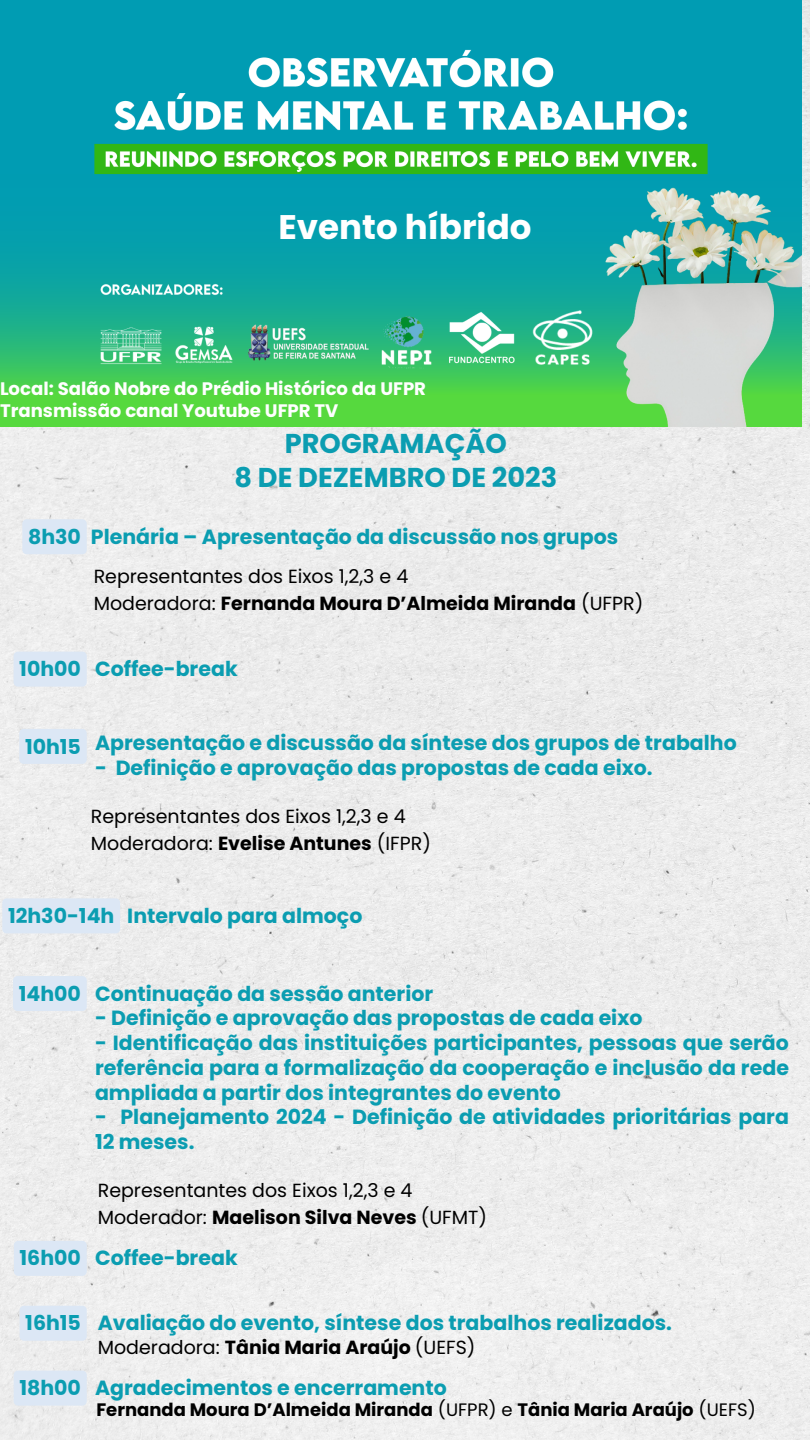
<style>
.page{position:relative;width:810px;height:1440px;background:#ededed}
.page>*{position:absolute;margin:0;border:0;box-sizing:border-box;transform-origin:0 0}
.t1{font:700 34.1px "Poppins";color:#fff}
.t2{font:700 27.2px "Poppins";color:#0b9db1}
.t3{font:700 20.5px/24.8px "Poppins";color:#0b9db1;text-align:justify}
.t4{font:19px "Poppins";color:#000}
.t5{font:700 19px "Poppins";color:#000}
.t6{font:700 18.1px "Poppins";color:#fff}
.t7{font:700 18px "Poppins";color:#000}
.s1{font-weight:400}
.s2{font-weight:700}
</style>
<div class="page">
<img style="left:0;top:0;width:802px;height:426px">
<div style="left:22px;top:519px;width:65px;height:35px;background:#dce7f5"></div>
<div style="left:14px;top:652px;width:73px;height:35px;background:#dce7f5"></div>
<div style="left:2px;top:898px;width:118px;height:35px;background:#dce7f5"></div>
<div style="left:19px;top:729px;width:68px;height:35px;background:#dce7f5"></div>
<div style="left:13px;top:976px;width:74px;height:35px;background:#dce7f5"></div>
<div style="left:14px;top:1241px;width:73px;height:35px;background:#dce7f5"></div>
<div style="left:20px;top:1306px;width:67px;height:35px;background:#dce7f5"></div>
<div style="left:14px;top:1371px;width:73px;height:35px;background:#dce7f5"></div>
<p class="t1" style="left:278px;top:203px;width:255px">Evento híbrido</p>
<p class="t6" style="left:0;top:376px;width:428px">Local: Salão Nobre do Prédio Histórico da UFPR</p>
<p class="t6" style="left:0;top:398px;width:340px">Transmissão canal Youtube UFPR TV</p>
<p class="t2" style="left:285px;top:424px;width:224px">PROGRAMAÇÃO</p>
<p class="t2" style="left:235px;top:458px;width:324px">8 DE DEZEMBRO DE 2023</p>
<p class="t3" style="left:28px;top:524px;width:54px">8h30</p>
<p class="t3" style="left:91px;top:524px;width:529px">Plenária – Apresentação da discussão nos grupos</p>
<p class="t4" style="left:94px;top:563px;width:316px">Representantes dos Eixos 1,2,3 e 4</p>
<p class="t5" style="left:94px;top:590px;width:551px"><span class="s1">Moderadora:</span> Fernanda Moura D’Almeida Miranda <span class="s1">(UFPR)</span></p>
<p class="t3" style="left:19px;top:657px;width:63px">10h00</p>
<p class="t3" style="left:95px;top:657px;width:144px">Coffee-break</p>
<p class="t3" style="left:25px;top:734px;width:57px">10h15</p>
<p class="t3" style="left:95px;top:730px;width:643px">Apresentação e discussão da síntese dos grupos de trabalho</p>
<p class="t3" style="left:95px;top:755px;width:559px">- Definição e aprovação das propostas de cada eixo.</p>
<p class="t4" style="left:91px;top:803px;width:316px">Representantes dos Eixos 1,2,3 e 4</p>
<p class="t4" style="left:91px;top:830px;width:342px">Moderadora: <span class="s2">Evelise Antunes</span> (IFPR)</p>
<p class="t3" style="left:8px;top:903px;width:108px">12h30-14h</p>
<p class="t3" style="left:127px;top:903px;width:237px">Intervalo para almoço</p>
<p class="t3" style="left:19px;top:981px;width:64px">14h00</p>
<p class="t3" style="left:95px;top:981px;width:340px">Continuação da sessão anterior</p>
<p class="t3" style="left:95px;top:1006px;width:549px">- Definição e aprovação das propostas de cada eixo</p>
<p class="t3" style="left:95px;top:1031px;width:695px">- Identificação das instituições participantes, pessoas que serão referência para a formalização da cooperação e inclusão da rede ampliada a partir dos integrantes do evento</p>
<p class="t3" style="left:95px;top:1105px;width:695px">- Planejamento 2024 - Definição de atividades prioritárias para<br>12 meses.</p>
<p class="t4" style="left:98px;top:1177px;width:316px">Representantes dos Eixos 1,2,3 e 4</p>
<p class="t5" style="left:98px;top:1204px;width:391px"><span class="s1">Moderador:</span> Maelison Silva Neves <span class="s1">(UFMT)</span></p>
<p class="t3" style="left:20px;top:1246px;width:63px">16h00</p>
<p class="t3" style="left:95px;top:1246px;width:144px">Coffee-break</p>
<p class="t3" style="left:25px;top:1311px;width:57px">16h15</p>
<p class="t3" style="left:98px;top:1311px;width:576px">Avaliação do evento, síntese dos trabalhos realizados.</p>
<p class="t4" style="left:98px;top:1334px;width:379px">Moderadora: <span class="s2">Tânia Maria Araújo</span> (UEFS)</p>
<p class="t7" style="left:96px;top:1397px;width:661px">Fernanda Moura D’Almeida Miranda <span class="s1">(UFPR) e</span> Tânia Maria Araújo <span class="s1">(UEFS)</span></p>
<p class="t3" style="left:19px;top:1376px;width:63px">18h00</p>
<p class="t3" style="left:95px;top:1376px;width:353px">Agradecimentos e encerramento</p>
</div>
